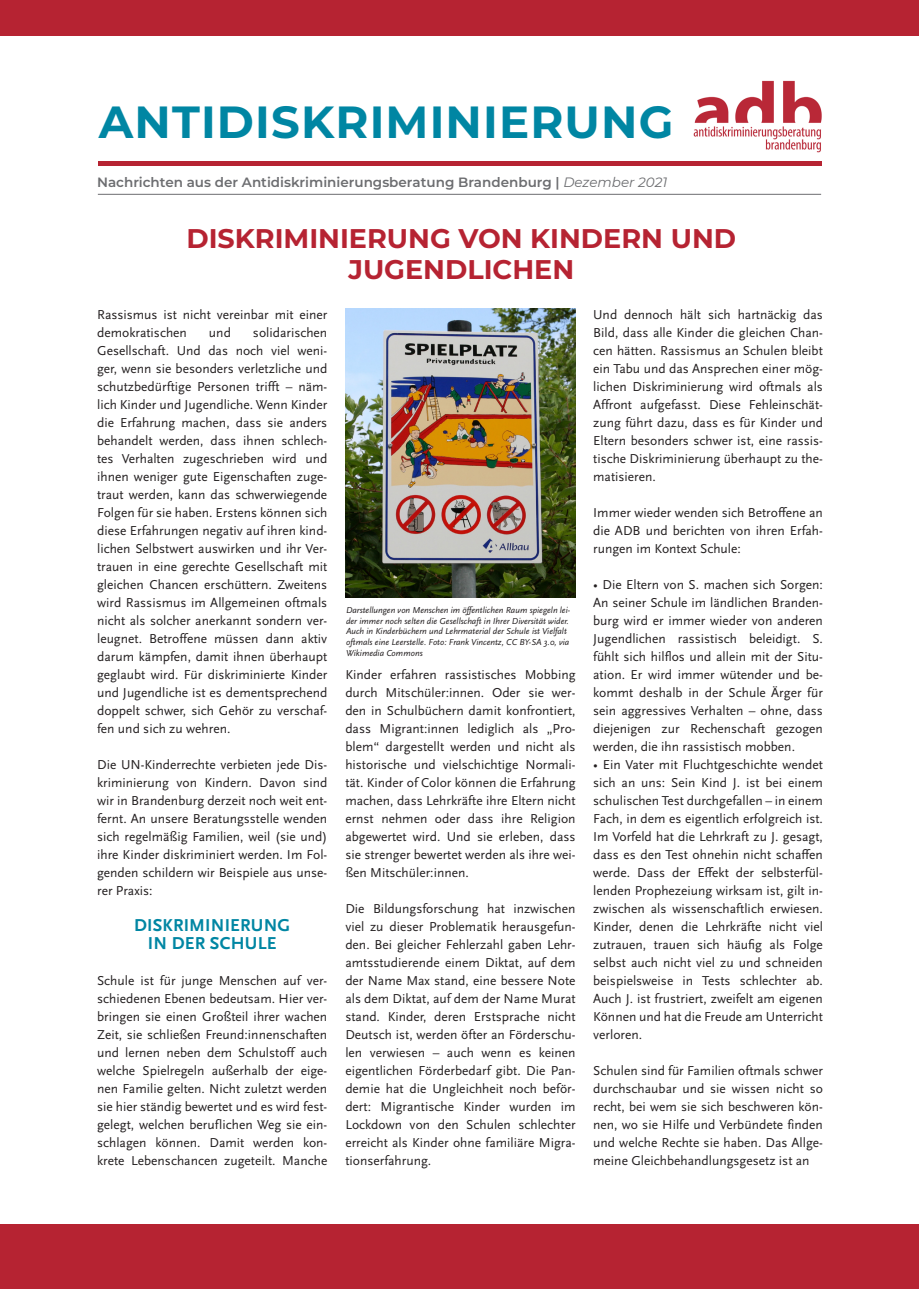
<style>
.page{position:relative;width:919px;height:1289px;background:#fff}
.page>*{position:absolute;margin:0;border:0;box-sizing:border-box;transform-origin:0 0}
.t1{font:700 45px "Montserrat";letter-spacing:.025em;color:#0086a3}
.Hauptüberschrift{font:700 27px "Montserrat";color:#b62332}
.t2{font:700 18px "Scala Sans Pro";letter-spacing:.01em;color:#0086a3}
.t3{font:13.5px/18px "Scala Sans Pro";color:#231f20;text-align:justify}
.t4{font:600 13.5px "Montserrat";color:#6c6d70}
.t5{font:italic 9px/10.8px "Scala Sans Pro";color:#231f20}
.s1{font-weight:400;font-style:italic}
</style>
<div class="page">
<div style="left:0;top:1224px;width:918px;height:64px;background:#b62332"></div>
<hr style="left:98px;top:161px;width:723px;height:4px;background:#b62332">
<div style="left:0;top:0;width:918px;height:35px;background:#b62332"></div>
<hr style="left:98px;top:194px;width:723px;height:1px;background:#6c6d70">
<img style="left:693px;top:80px;width:129px;height:73px">
<img style="left:345px;top:308px;width:230px;height:289px">
<p class="t1" style="left:99px;top:90px;width:576px">ANTIDISKRIMINIERUNG</p>
<p class="t4" style="left:97px;top:173px;width:571px">Nachrichten aus der Antidiskriminierungsberatung Brandenburg | <span class="s1">Dezember 2021</span></p>
<p class="Hauptüberschrift" style="left:186px;top:219px;width:551px">DISKRIMINIERUNG VON KINDERN UND</p>
<p class="Hauptüberschrift" style="left:348px;top:250px;width:227px">JUGENDLICHEN</p>
<p class="t3" style="left:97px;top:305px;width:232px">Rassismus ist nicht vereinbar mit einer demokratischen</p>
<p class="t3" style="left:97px;top:323px;width:232px;text-indent:156px">solidarischen Gesellschaft. Und das noch viel weni&shy;ger, wenn sie besonders verletzliche und schutzbedürftige Personen trifft – näm&shy;lich Kinder und Jugendliche. Wenn Kinder die Erfahrung machen, dass sie anders behandelt werden, dass ihnen schlech&shy;tes Verhalten zugeschrieben wird und ihnen weniger gute Eigenschaften zuge&shy;traut werden, kann das schwerwiegende Folgen für sie haben. Erstens können sich diese Erfahrungen negativ auf ihren kind&shy;lichen Selbstwert auswirken und ihr Ver&shy;trauen in eine gerechte Gesellschaft mit gleichen Chancen erschüttern. Zweitens wird Rassismus im Allgemeinen oftmals nicht als solcher anerkannt sondern ver&shy;leugnet. Betroffene müssen dann aktiv darum kämpfen, damit ihnen überhaupt geglaubt wird. Für diskriminierte Kinder und Jugendliche ist es dementsprechend doppelt schwer, sich Gehör zu verschaf&shy;fen und sich zu wehren.</p>
<p class="t3" style="left:97px;top:755px;width:232px">Die UN-Kinderrechte verbieten jede Dis&shy;kriminierung von Kindern. Davon sind wir in Brandenburg derzeit noch weit ent&shy;fernt. An unsere Beratungsstelle wenden sich regelmäßig Familien, weil (sie und) ihre Kinder diskriminiert werden. Im Fol&shy;genden schildern wir Beispiele aus unse&shy;rer Praxis:</p>
<p class="t2" style="left:134px;top:915px;width:158px">DISKRIMINIERUNG</p>
<p class="t2" style="left:148px;top:933px;width:130px">IN DER SCHULE</p>
<p class="t3" style="left:97px;top:971px;width:232px">Schule ist für junge Menschen auf ver&shy;schiedenen Ebenen bedeutsam. Hier ver&shy;bringen sie einen Großteil ihrer wachen Zeit, sie schließen Freund:innenschaften und lernen neben dem Schulstoff auch welche Spielregeln außerhalb der eige&shy;nen Familie gelten. Nicht zuletzt werden sie hier ständig bewertet und es wird fest&shy;gelegt, welchen beruflichen Weg sie ein&shy;schlagen können. Damit werden kon&shy;krete Lebenschancen zugeteilt. Manche</p>
<p class="t3" style="left:209px;top:323px;width:23px">und</p>
<p class="t5" style="left:346px;top:604px;width:226px">Darstellungen von Menschen im öffentlichen Raum spiegeln lei&shy;der immer noch selten die Gesellschaft in Ihrer Diversität wider.<br>Auch in Kinderbüchern und Lehrmaterial der Schule ist Vielfalt oftmals eine Leerstelle. Foto: Frank Vincentz, CC BY-SA 3.0, via Wikimedia Commons</p>
<p class="t3" style="left:345px;top:665px;width:232px">Kinder erfahren rassistisches Mobbing durch Mitschüler:innen. Oder sie wer&shy;den in Schulbüchern damit konfrontiert, dass Migrant:innen lediglich als „Pro&shy;blem“ dargestellt werden und nicht als historische und vielschichtige Normali&shy;tät. Kinder of Color können die Erfahrung machen, dass Lehrkräfte ihre Eltern nicht ernst nehmen oder dass ihre Religion abgewertet wird. Und sie erleben, dass sie strenger bewertet werden als ihre wei&shy;ßen Mitschüler:innen.</p>
<p class="t3" style="left:345px;top:899px;width:232px">Die Bildungsforschung hat inzwischen viel zu dieser Problematik herausgefun&shy;den. Bei gleicher Fehlerzahl gaben Lehr&shy;amtsstudierende einem Diktat, auf dem der Name Max stand, eine bessere Note als dem Diktat, auf dem der Name Murat stand. Kinder, deren Erstsprache nicht Deutsch ist, werden öfter an Förderschu&shy;len verwiesen – auch wenn es keinen eigentlichen Förderbedarf gibt. Die Pan&shy;demie hat die Ungleichheit noch beför&shy;dert: Migrantische Kinder wurden im Lockdown von den Schulen schlechter erreicht als Kinder ohne familiäre Migra&shy;tionserfahrung.</p>
<p class="t3" style="left:593px;top:305px;width:231px">Und dennoch hält sich hartnäckig das Bild, dass alle Kinder die gleichen Chan&shy;cen hätten. Rassismus an Schulen bleibt ein Tabu und das Ansprechen einer mög&shy;lichen Diskriminierung wird oftmals als Affront aufgefasst. Diese Fehleinschät&shy;zung führt dazu, dass es für Kinder und Eltern besonders schwer ist, eine rassis&shy;tische Diskriminierung überhaupt zu the&shy;matisieren.</p>
<p class="t3" style="left:593px;top:503px;width:231px">Immer wieder wenden sich Betroffene an die ADB und berichten von ihren Erfah&shy;rungen im Kontext Schule:</p>
<p class="t3" style="left:593px;top:575px;width:231px">• Die Eltern von S. machen sich Sorgen:<br>An seiner Schule im ländlichen Branden&shy;burg wird er immer wieder von anderen Jugendlichen rassistisch beleidigt. S. fühlt sich hilflos und allein mit der Situ&shy;ation. Er wird immer wütender und be&shy;kommt deshalb in der Schule Ärger für sein aggressives Verhalten – ohne, dass diejenigen zur Rechenschaft gezogen werden, die ihn rassistisch mobben.</p>
<p class="t3" style="left:593px;top:755px;width:231px">• Ein Vater mit Fluchtgeschichte wendet sich an uns: Sein Kind J. ist bei einem schulischen Test durchgefallen – in einem Fach, in dem es eigentlich erfolgreich ist.<br>Im Vorfeld hat die Lehrkraft zu J. gesagt, dass es den Test ohnehin nicht schaffen werde. Dass der Effekt der selbsterfül&shy;lenden Prophezeiung wirksam ist, gilt in&shy;zwischen als wissenschaftlich erwiesen.<br>Kinder, denen die Lehrkräfte nicht viel zutrauen, trauen sich häufig als Folge selbst auch nicht viel zu und schneiden beispielsweise in Tests schlechter ab.<br>Auch J. ist frustriert, zweifelt am eigenen Können und hat die Freude am Unterricht verloren.</p>
<p class="t3" style="left:593px;top:1061px;width:231px">Schulen sind für Familien oftmals schwer durchschaubar und sie wissen nicht so recht, bei wem sie sich beschweren kön&shy;nen, wo sie Hilfe und Verbündete finden und welche Rechte sie haben. Das Allge&shy;meine Gleichbehandlungsgesetz ist an</p>
</div>
